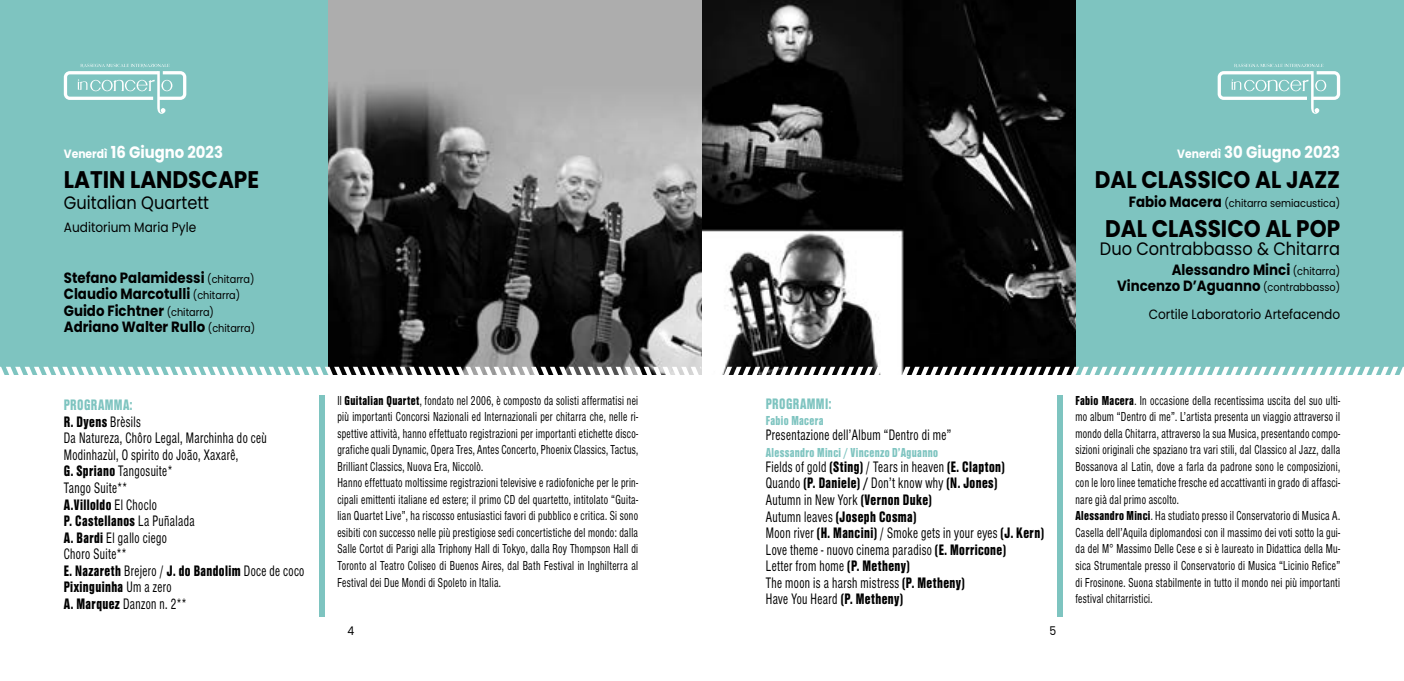
<style>
.page{position:relative;width:1404px;height:681px;background:#fff}
.page>*{position:absolute;margin:0;border:0;box-sizing:border-box;transform-origin:0 0}
.t1{font:700 24px "Poppins";color:#000;scale:.9 1}
.t2{font:18px "Poppins";color:#000;scale:.9 1}
.t3{font:700 16.5px "Poppins";color:#fff;scale:.9 1}
.t4{font:condensed 15.75px/16.5px "Nimbus Sans TOT";letter-spacing:.03em;color:#000;scale:.8 1}
.t5{font:15.75px/16.5px "Nimbus Sans TOT Blac Cond";letter-spacing:.03em;color:#000;scale:.8 1}
.t6{font:15.75px/16.5px "Nimbus Sans TOT Blac Cond";letter-spacing:.03em;color:#7ec4c0;scale:.8 1}
.t7{font:700 14.85px/16.5px "Poppins";color:#000;text-align:right;scale:.9 1}
.t8{font:condensed 13.5px/16.5px "Nimbus Sans TOT";letter-spacing:.03em;color:#000;scale:.8 1}
.t9{font:13.5px "Poppins";color:#000;scale:.9 1}
.t10{font:13.5px "Nimbus Sans TOT Blac Cond";letter-spacing:.03em;color:#7ec4c0;scale:.8 1}
.t11{font:12px "Poppins";color:#000;scale:.9 1}
.t12{font:10.8px "Poppins";color:#000;scale:.9 1}
.s1{font-size:12px}
.s2{font-weight:400;font-size:10.8px}
.s3{color:#000}
.s4{font-family:"Nimbus Sans TOT";font-stretch:condensed;color:#000}
.s5{font-family:"Nimbus Sans TOT Blac Cond";font-stretch:normal}
.s6{font-family:"Nimbus Sans TOT";font-stretch:condensed}
.s7{font-weight:700;font-size:14.85px}
</style>
<div class="page">
<div style="left:1072px;top:0;width:331px;height:374px;background:#7ec4c0"></div>
<img style="left:331px;top:0;width:744px;height:366px">
<div style="left:1056px;top:395px;width:6px;height:222px;background:#7ec4c0"></div>
<svg style="left:1217px;top:64px;width:122px;height:50px"></svg>
<div style="left:0;top:0;width:331px;height:374px;background:#7ec4c0"></div>
<div style="left:318px;top:395px;width:6px;height:222px;background:#7ec4c0"></div>
<svg style="left:0;top:366px;width:1403px;height:9px"></svg>
<svg style="left:64px;top:64px;width:122px;height:50px"></svg>
<p class="t3" style="left:64px;top:142px;width:178px"><span class="s1">Venerdì</span> 16 Giugno 2023</p>
<h1 class="t1" style="left:64px;top:165px;width:218px">LATIN LANDSCAPE</h1>
<h2 class="t2" style="left:64px;top:192px;width:163px">Guitalian Quartett</h2>
<p class="t9" style="left:64px;top:219px;width:149px">Auditorium Maria Pyle</p>
<p class="t7" style="left:64px;top:269px;width:214px;text-align:left">Stefano Palamidessi <span class="s2">(chitarra)<br></span>Claudio Marcotulli <span class="s2">(chitarra)<br></span>Guido Fichtner <span class="s2">(chitarra)<br></span>Adriano Walter Rullo <span class="s2">(chitarra)</span></p>
<p class="t6" style="left:64px;top:397px;width:98px">PROGRAMMA:<br><span class="s3">R. Dyens</span> <span class="s4">Brèsils</span></p>
<p class="t4" style="left:64px;top:430px;width:255px">Da Natureza, Chôro Legal, Marchinha do ceù<br>Modinhazùl, O spirito do João, Xaxarê,<br><span class="s5">G. Spriano</span> Tangosuite*<br>Tango Suite**</p>
<p class="t5" style="left:64px;top:496px;width:165px">A.Villoldo <span class="s6">El Choclo<br></span>P. Castellanos <span class="s6">La Puñalada</span></p>
<p class="t4" style="left:64px;top:529px;width:130px"><span class="s5">A. Bardi</span> El gallo ciego<br>Choro Suite**</p>
<p class="t5" style="left:64px;top:562px;width:302px">E. Nazareth <span class="s6">Brejero /</span> J. do Bandolim <span class="s6">Doce de coco<br></span>Pixinguinha <span class="s6">Um a zero</span></p>
<p class="t4" style="left:64px;top:595px;width:155px"><span class="s5">A. Marquez</span> Danzon n. 2**</p>
<p class="t8" style="left:337px;top:392px;width:377px">Il <span class="s5">Guitalian Quartet</span>, fondato nel 2006, è composto da solisti affermatisi nei più importanti Concorsi Nazionali ed Internazionali per chitarra che, nelle ri&shy;spettive attività, hanno effettuato registrazioni per importanti etichette disco&shy;grafiche quali Dynamic, Opera Tres, Antes Concerto, Phoenix Classics, Tactus, Brilliant Classics, Nuova Era, Niccolò.<br>Hanno effettuato moltissime registrazioni televisive e radiofoniche per le prin&shy;cipali emittenti italiane ed estere; il primo CD del quartetto, intitolato “Guita&shy;lian Quartet Live”, ha riscosso entusiastici favori di pubblico e critica. Si sono esibiti con successo nelle più prestigiose sedi concertistiche del mondo: dalla Salle Cortot di Parigi alla Triphony Hall di Tokyo, dalla Roy Thompson Hall di Toronto al Teatro Coliseo di Buenos Aires, dal Bath Festival in Inghilterra al Festival dei Due Mondi di Spoleto in Italia.</p>
<p class="t11" style="left:347px;top:623px;width:9px">4</p>
<p class="t3" style="left:1177px;top:142px;width:182px"><span class="s1">Venerdì</span> 30 Giugno 2023</p>
<h1 class="t1" style="left:1094px;top:165px;width:274px">DAL CLASSICO AL JAZZ</h1>
<p class="t12" style="left:1128px;top:197px;width:236px"><span class="s7">Fabio Macera</span> (chitarra semiacustica)</p>
<h1 class="t1" style="left:1104px;top:215px;width:262px">DAL CLASSICO AL POP</h1>
<h2 class="t2" style="left:1099px;top:238px;width:268px">Duo Contrabbasso &amp; Chitarra</h2>
<p class="t7" style="left:1116px;top:261px;width:249px">Alessandro Minci <span class="s2">(chitarra)<br></span>Vincenzo D’Aguanno <span class="s2">(contrabbasso)</span></p>
<p class="t9" style="left:1148px;top:306px;width:214px">Cortile Laboratorio Artefacendo</p>
<p class="t6" style="left:765px;top:395px;width:83px">PROGRAMMI:</p>
<p class="t10" style="left:765px;top:413px;width:74px">Fabio Macera</p>
<p class="t4" style="left:765px;top:427px;width:233px">Presentazione dell’Album “Dentro di me”</p>
<p class="t10" style="left:765px;top:444px;width:217px">Alessandro Minci / Vincenzo D’Aguanno</p>
<p class="t4" style="left:765px;top:458px;width:300px">Fields of gold <span class="s5">(Sting)</span> / Tears in heaven <span class="s5">(E. Clapton)</span></p>
<p class="t5" style="left:765px;top:475px;width:291px"><span class="s6">Quando</span> (P. Daniele) / <span class="s6">Don’t know why</span> (N. Jones)</p>
<p class="t4" style="left:765px;top:491px;width:209px">Autumn in New York <span class="s5">(Vernon Duke)</span></p>
<p class="t5" style="left:765px;top:508px;width:190px"><span class="s6">Autumn leaves</span> (Joseph Cosma)</p>
<p class="t4" style="left:765px;top:524px;width:349px">Moon river <span class="s5">(H. Mancini)</span> / Smoke gets in your eyes <span class="s5">(J. Kern)<br></span>Love theme - nuovo cinema paradiso <span class="s5">(E. Morricone)<br></span>Letter from home <span class="s5">(P. Metheny)<br></span>The moon is a harsh mistress <span class="s5">(P. Metheny)<br></span>Have You Heard <span class="s5">(P. Metheny)</span></p>
<p class="t11" style="left:1049px;top:623px;width:9px">5</p>
<p class="t8" style="left:1075px;top:392px;width:332px"><span class="s5">Fabio Macera</span>. In occasione della recentissima uscita del suo ulti&shy;mo album “Dentro di me”. L’artista presenta un viaggio attraverso il mondo della Chitarra, attraverso la sua Musica, presentando compo&shy;sizioni originali che spaziano tra vari stili, dal Classico al Jazz, dalla Bossanova al Latin, dove a farla da padrone sono le composizioni, con le loro linee tematiche fresche ed accattivanti in grado di affasci&shy;nare già dal primo ascolto.<br><span class="s5">Alessandro Minci</span>. Ha studiato presso il Conservatorio di Musica A.<br>Casella dell’Aquila diplomandosi con il massimo dei voti sotto la gui&shy;da del M° Massimo Delle Cese e si è laureato in Didattica della Mu&shy;sica Strumentale presso il Conservatorio di Musica “Licinio Refice” di Frosinone. Suona stabilmente in tutto il mondo nei più importanti festival chitarristici.</p>
</div>
